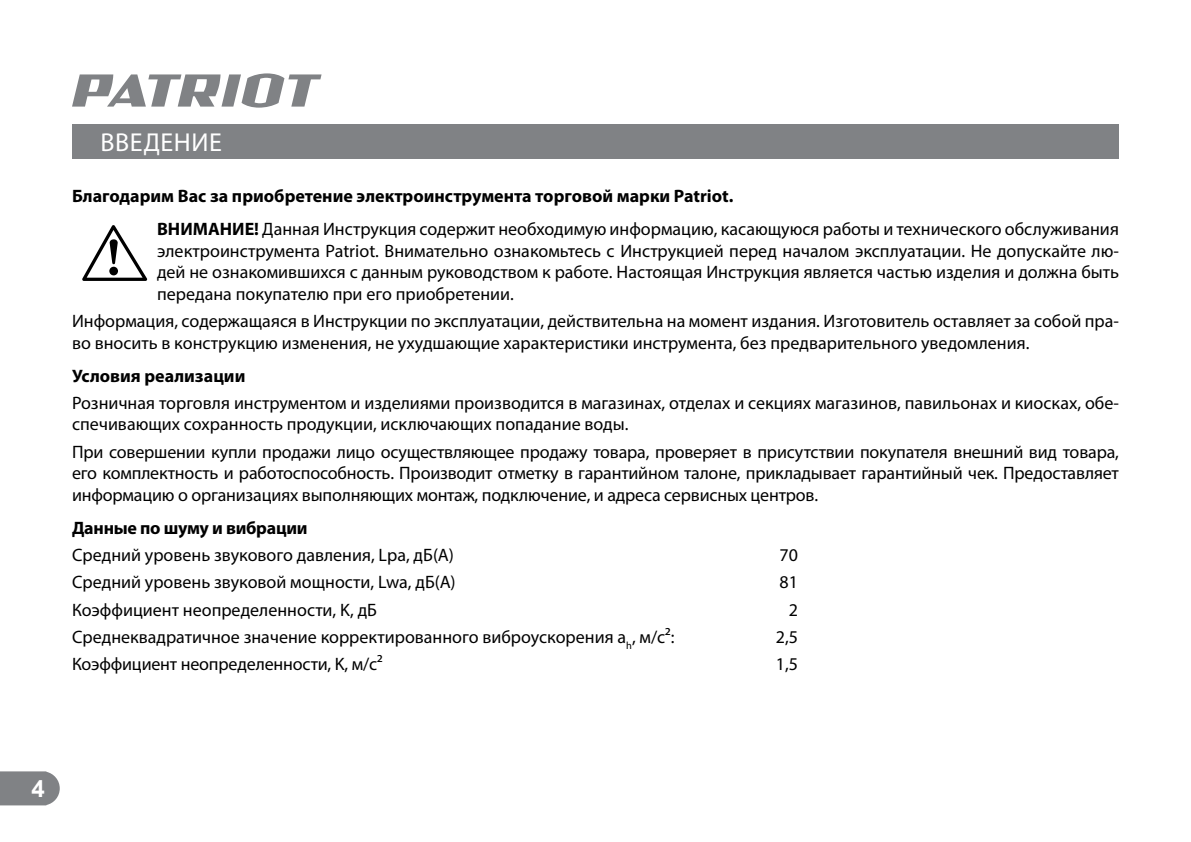
<style>
.page{position:relative;width:1191px;height:842px;background:#fff}
.page>*{position:absolute;margin:0;border:0;box-sizing:border-box;transform-origin:0 0}
.t1{font:26px "Myriad Pro";letter-spacing:.02em;color:#fff}
.t2{font:700 24px "Arial";color:#fff}
.t3{font:18px/27.2px "Myriad Pro";color:#000}
.t4{font:700 18px "Myriad Pro";letter-spacing:-.015em;color:#000}
.s1{font-weight:700}
</style>
<div class="page">
<svg style="left:0;top:771px;width:60px;height:34px;background:#898b8e"></svg>
<svg style="left:72px;top:73px;width:249px;height:35px"></svg>
<div style="left:72px;top:124px;width:1047px;height:34px;background:#808285"></div>
<svg style="left:82px;top:225px;width:66px;height:56px"></svg>
<h1 class="t1" style="left:101px;top:126px;width:123px">ВВЕДЕНИЕ</h1>
<p class="t3" style="left:157px;top:179px;width:963px;line-height:33px;text-indent:-85px"><span class="s1">Благодарим Вас за приобретение электроинструмента торговой марки Patriot.<br>ВНИМАНИЕ!</span> Данная Инструкция содержит необходимую информацию, касающуюся работы и технического обслуживания</p>
<p class="t3" style="left:157px;top:239px;width:963px;line-height:21.6px;text-align:justify">электроинструмента Patriot. Внимательно ознакомьтесь с Инструкцией перед началом эксплуатации. Не допускайте лю&shy;дей не ознакомившихся с данным руководством к работе. Настоящая Инструкция является частью изделия и должна быть передана покупателю при его приобретении.</p>
<p class="t3" style="left:72px;top:310px;width:1048px;line-height:21.6px">Информация, содержащаяся в Инструкции по эксплуатации, действительна на момент издания. Изготовитель оставляет за собой пра&shy;во вносить в конструкцию изменения, не ухудшающие характеристики инструмента, без предварительного уведомления.</p>
<p class="t4" style="left:72px;top:365px;width:175px">Условия реализации</p>
<p class="t3" style="left:72px;top:392px;width:1048px;line-height:21.6px">Розничная торговля инструментом и изделиями производится в магазинах, отделах и секциях магазинов, павильонах и киосках, обе&shy;спечивающих сохранность продукции, исключающих попадание воды.</p>
<p class="t3" style="left:72px;top:441px;width:1048px;line-height:21.6px;text-align:justify">При совершении купли продажи лицо осуществляющее продажу товара, проверяет в присутствии покупателя внешний вид товара, его комплектность и работоспособность. Производит отметку в гарантийном талоне, прикладывает гарантийный чек. Предоставляет информацию о организациях выполняющих монтаж, подключение, и адреса сервисных центров.</p>
<p class="t4" style="left:72px;top:518px;width:237px">Данные по шуму и вибрации</p>
<p class="t3" style="left:72px;top:541px;width:604px">Средний уровень звукового давления, Lpa, дБ(A)<br>Средний уровень звуковой мощности, Lwa, дБ(A)<br>Коэффициент неопределенности, K, дБ<br>Среднеквадратичное значение корректированного виброускорения a<sub>h</sub>, м/с²:<br>Коэффициент неопределенности, K, м/с²</p>
<p class="t3" style="left:776px;top:541px;width:24px;text-align:right">70<br>81<br>2<br>2,5<br>1,5</p>
<h2 class="t2" style="left:31px;top:772px;width:15px">4</h2>
</div>
